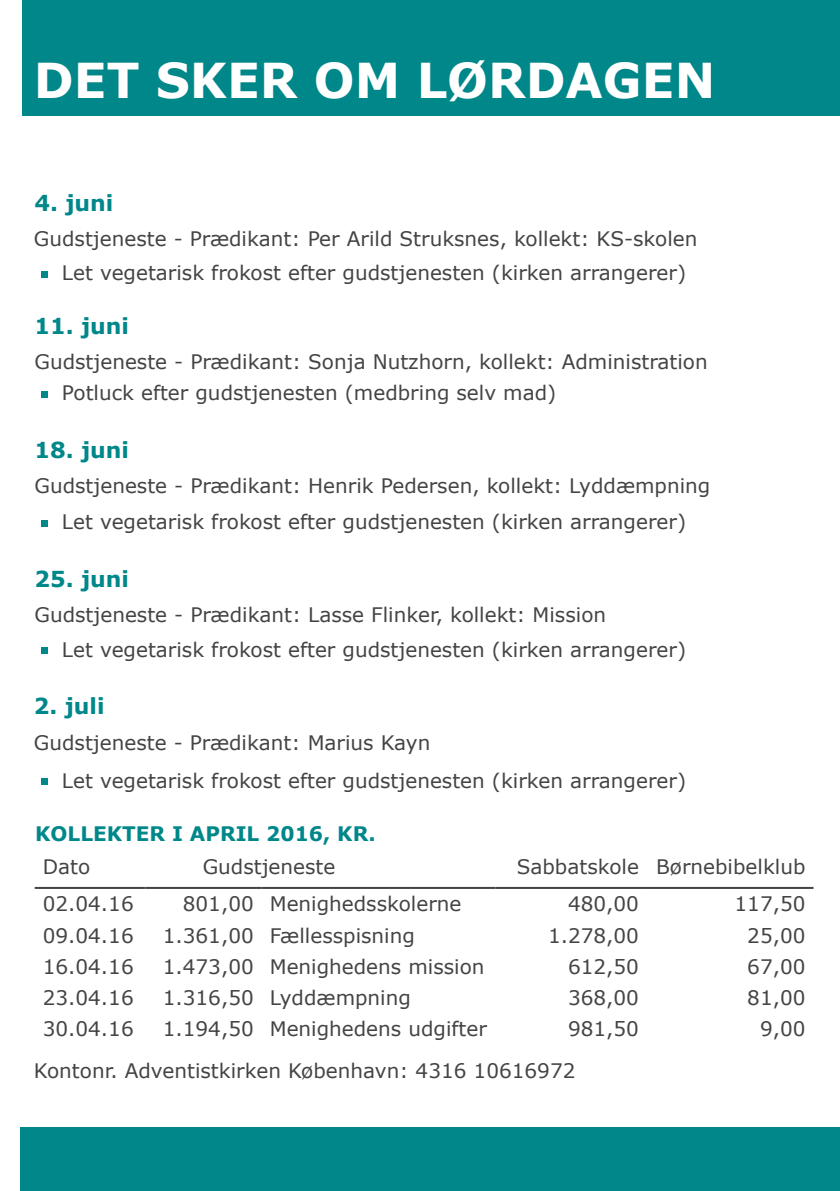
<style>
.page{position:relative;width:840px;height:1191px;background:#fff}
.page>*{position:absolute;margin:0;border:0;box-sizing:border-box;transform-origin:0 0}
.t1{font:700 48px "Verdana";color:#fff}
.Overskrift_-_Lørdag{font:700 22px "Verdana";color:#008789}
.Tekst_-_lørdag{font:20px "Verdana";color:#444}
.t2{font:700 20px "Verdana";color:#008789}
</style>
<div class="page">
<div style="left:22px;top:0;width:817px;height:116px;background:#008789"></div>
<div style="left:20px;top:1127px;width:819px;height:64px;background:#008789"></div>
<div style="left:41px;top:391px;width:7px;height:7px;background:#008789"></div>
<svg style="left:41px;top:778px;width:6px;height:6px"></svg>
<div style="left:41px;top:271px;width:7px;height:7px;background:#008789"></div>
<div style="left:41px;top:520px;width:7px;height:7px;background:#008789"></div>
<svg style="left:41px;top:647px;width:6px;height:6px"></svg>
<hr style="left:35px;top:887px;width:110px;height:2px;background:#444">
<hr style="left:145px;top:887px;width:116px;height:2px;background:#444">
<hr style="left:261px;top:887px;width:234px;height:2px;background:#444">
<hr style="left:495px;top:887px;width:151px;height:2px;background:#444">
<hr style="left:646px;top:887px;width:167px;height:2px;background:#444">
<p class="t1" style="left:34px;top:49px;width:682px">DET SKER OM LØRDAGEN</p>
<p class="Overskrift_-_Lørdag" style="left:35px;top:189px;width:80px">4. juni</p>
<p class="Tekst_-_lørdag" style="left:34px;top:226px;width:664px">Gudstjeneste - Prædikant: Per Arild Struksnes, kollekt: KS-skolen</p>
<p class="Tekst_-_lørdag" style="left:62px;top:260px;width:625px">Let vegetarisk frokost efter gudstjenesten (kirken arrangerer)</p>
<p class="Overskrift_-_Lørdag" style="left:35px;top:312px;width:96px">11. juni</p>
<p class="Tekst_-_lørdag" style="left:35px;top:349px;width:674px">Gudstjeneste - Prædikant: Sonja Nutzhorn, kollekt: Administration</p>
<p class="Tekst_-_lørdag" style="left:62px;top:380px;width:495px">Potluck efter gudstjenesten (medbring selv mad)</p>
<p class="Overskrift_-_Lørdag" style="left:35px;top:435px;width:96px">18. juni</p>
<p class="Tekst_-_lørdag" style="left:35px;top:473px;width:677px">Gudstjeneste - Prædikant: Henrik Pedersen, kollekt: Lyddæmpning</p>
<p class="Tekst_-_lørdag" style="left:62px;top:509px;width:625px">Let vegetarisk frokost efter gudstjenesten (kirken arrangerer)</p>
<p class="Overskrift_-_Lørdag" style="left:35px;top:564px;width:96px">25. juni</p>
<p class="Tekst_-_lørdag" style="left:35px;top:602px;width:572px">Gudstjeneste - Prædikant: Lasse Flinker, kollekt: Mission</p>
<p class="Tekst_-_lørdag" style="left:62px;top:636px;width:625px">Let vegetarisk frokost efter gudstjenesten (kirken arrangerer)</p>
<p class="Overskrift_-_Lørdag" style="left:34px;top:692px;width:72px">2. juli</p>
<p class="Tekst_-_lørdag" style="left:34px;top:729px;width:398px">Gudstjeneste - Prædikant: Marius Kayn</p>
<p class="Tekst_-_lørdag" style="left:62px;top:767px;width:625px">Let vegetarisk frokost efter gudstjenesten (kirken arrangerer)</p>
<p class="t2" style="left:35px;top:820px;width:342px">KOLLEKTER I APRIL 2016, KR.</p>
<p class="Tekst_-_lørdag" style="left:43px;top:854px;width:49px">Dato</p>
<p class="Tekst_-_lørdag" style="left:203px;top:854px;width:134px">Gudstjeneste</p>
<p class="Tekst_-_lørdag" style="left:516px;top:854px;width:124px">Sabbatskole</p>
<p class="Tekst_-_lørdag" style="left:655px;top:854px;width:151px">Børnebibelklub</p>
<p class="Tekst_-_lørdag" style="left:43px;top:891px;width:92px">02.04.16</p>
<p class="Tekst_-_lørdag" style="left:183px;top:891px;width:72px">801,00</p>
<p class="Tekst_-_lørdag" style="left:269px;top:891px;width:193px">Menighedsskolerne</p>
<p class="Tekst_-_lørdag" style="left:567px;top:891px;width:72px">480,00</p>
<p class="Tekst_-_lørdag" style="left:734px;top:891px;width:72px">117,50</p>
<p class="Tekst_-_lørdag" style="left:43px;top:922px;width:92px">09.04.16</p>
<p class="Tekst_-_lørdag" style="left:163px;top:922px;width:92px">1.361,00</p>
<p class="Tekst_-_lørdag" style="left:269px;top:922px;width:146px">Fællesspisning</p>
<p class="Tekst_-_lørdag" style="left:547px;top:922px;width:92px">1.278,00</p>
<p class="Tekst_-_lørdag" style="left:746px;top:922px;width:60px">25,00</p>
<p class="Tekst_-_lørdag" style="left:43px;top:953px;width:92px">16.04.16</p>
<p class="Tekst_-_lørdag" style="left:163px;top:953px;width:92px">1.473,00</p>
<p class="Tekst_-_lørdag" style="left:269px;top:953px;width:216px">Menighedens mission</p>
<p class="Tekst_-_lørdag" style="left:567px;top:953px;width:72px">612,50</p>
<p class="Tekst_-_lørdag" style="left:746px;top:953px;width:60px">67,00</p>
<p class="Tekst_-_lørdag" style="left:43px;top:985px;width:92px">23.04.16</p>
<p class="Tekst_-_lørdag" style="left:163px;top:985px;width:92px">1.316,50</p>
<p class="Tekst_-_lørdag" style="left:269px;top:985px;width:142px">Lyddæmpning</p>
<p class="Tekst_-_lørdag" style="left:567px;top:985px;width:72px">368,00</p>
<p class="Tekst_-_lørdag" style="left:746px;top:985px;width:60px">81,00</p>
<p class="Tekst_-_lørdag" style="left:43px;top:1016px;width:92px">30.04.16</p>
<p class="Tekst_-_lørdag" style="left:163px;top:1016px;width:92px">1.194,50</p>
<p class="Tekst_-_lørdag" style="left:269px;top:1016px;width:218px">Menighedens udgifter</p>
<p class="Tekst_-_lørdag" style="left:567px;top:1016px;width:72px">981,50</p>
<p class="Tekst_-_lørdag" style="left:759px;top:1016px;width:47px">9,00</p>
<p class="Tekst_-_lørdag" style="left:34px;top:1057px;width:542px">Kontonr. Adventistkirken København: 4316 10616972</p>
</div>
